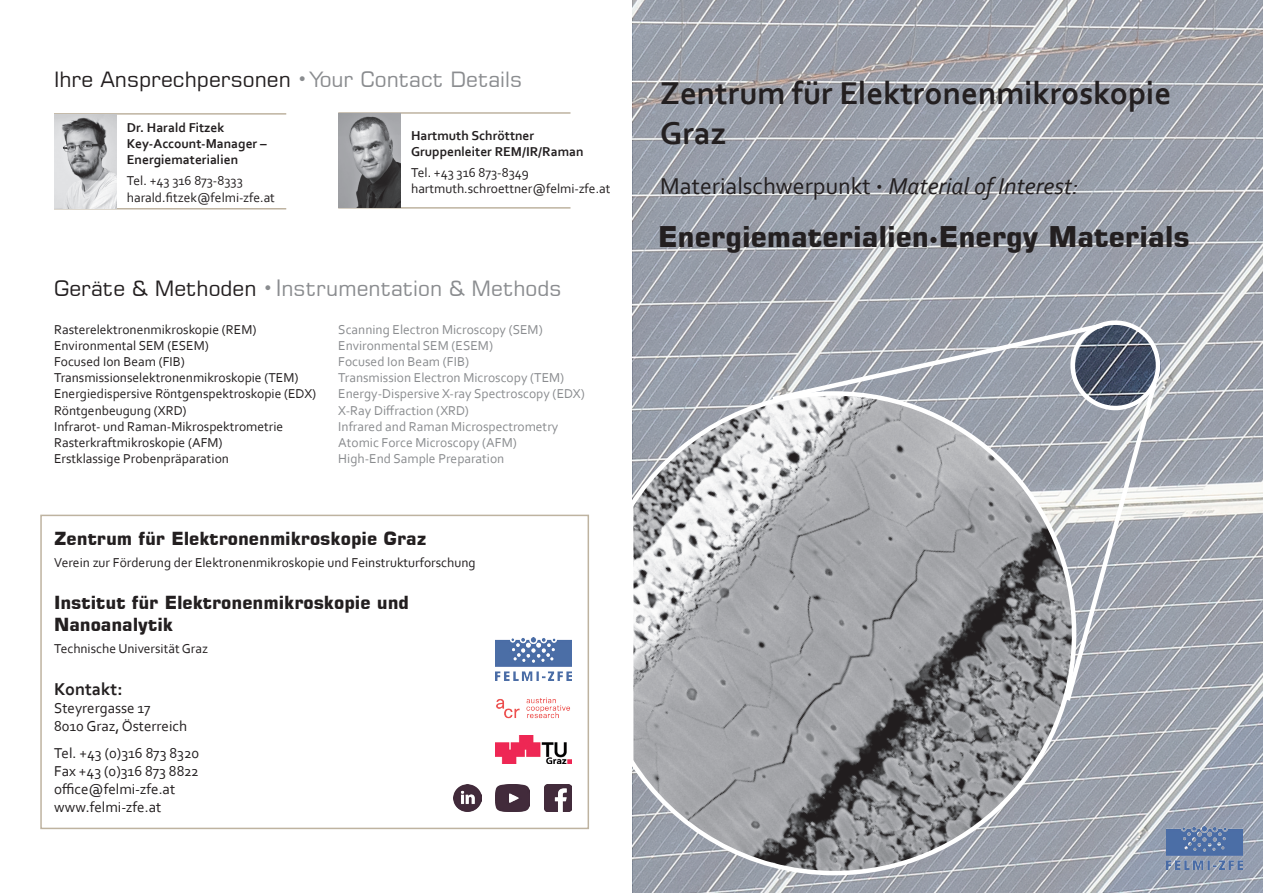
<style>
.page{position:relative;width:1263px;height:893px;background:#fff}
.page>*{position:absolute;margin:0;border:0;box-sizing:border-box;transform-origin:0 0}
.t1{font:700 33px/39.6px "Corbel";color:#231f20}
.t2{font:700 28.5px "Square 721 BT";color:#231f20}
.t3{font:24px "Corbel";color:#231f20}
.t4{font:21px "Square 721 BT";color:#231f20}
.t5{font:21px "Square 721 BT";color:#8a8c8f}
.t6{font:700 18px/21.6px "Square 721 BT";color:#231f20}
.t7{font:700 18px "Corbel";color:#231f20}
.t8{font:15px/18px "Corbel";color:#231f20}
.t9{font:13.5px/16.2px "Corbel";color:#231f20}
.t10{font:13.5px/16.2px "Corbel";color:#8a8c8f}
.t11{font:700 13.5px/16.2px "Corbel";color:#231f20}
.s1{font-size:16.5px;color:#8a8c8f}
.s2{color:#8a8c8f}
.s3{color:#231f20}
.s4{font-size:16.5px}
.s5{font-size:22.5px}
.s6{font-family:"Square 721 BT";font-size:13.5px}
.s7{font-style:italic}
</style>
<div class="page">
<div style="left:40px;top:515px;width:549px;height:314px;border:2px solid #beb3a0"></div>
<svg style="left:632px;top:0;width:631px;height:893px;fill:#999ea9"></svg>
<hr style="left:54px;top:113px;width:232px;height:2px;background:#beb3a0">
<hr style="left:54px;top:208px;width:232px;height:1px;background:#beb3a0">
<img style="left:496px;top:785px;width:34px;height:26px">
<img style="left:454px;top:785px;width:27px;height:27px">
<img style="left:544px;top:785px;width:28px;height:26px">
<img style="left:496px;top:697px;width:74px;height:22px">
<img style="left:495px;top:638px;width:77px;height:42px">
<img style="left:495px;top:736px;width:77px;height:28px">
<img style="left:54px;top:115px;width:62px;height:93px">
<svg style="left:768px;top:317px;width:395px;height:389px"></svg>
<svg style="left:632px;top:389px;width:446px;height:489px"></svg>
<hr style="left:338px;top:112px;width:232px;height:2px;background:#beb3a0">
<hr style="left:338px;top:207px;width:232px;height:2px;background:#beb3a0">
<img style="left:338px;top:114px;width:62px;height:93px">
<img style="left:1166px;top:827px;width:76px;height:42px">
<h3 class="t4" style="left:54px;top:66px;width:470px">Ihre Ansprechpersonen <span class="s1">•</span> <span class="s2">Your Contact Details</span></h3>
<p class="t11" style="left:127px;top:119px;width:141px">Dr. Harald Fitzek<br>Key-Account-Manager –<br>Energiematerialien</p>
<p class="t9" style="left:127px;top:173px;width:150px">Tel. +43 316 873-8333 harald.fitzek@felmi-zfe.at</p>
<p class="t11" style="left:411px;top:127px;width:174px">Hartmuth Schröttner<br>Gruppenleiter REM/IR/Raman</p>
<p class="t9" style="left:411px;top:164px;width:201px">Tel. +43 316 873-8349 hartmuth.schroettner@felmi-zfe.at</p>
<h3 class="t5" style="left:54px;top:275px;width:509px"><span class="s3">Geräte &amp; Methoden</span> <span class="s4">•</span> <span class="s5">I</span>nstrumentation &amp; Methods</h3>
<p class="t9" style="left:54px;top:321px;width:264px">Rasterelektronenmikroskopie (REM)<br>Environmental SEM (ESEM)<br>Focused Ion Beam (FIB)<br>Transmissionselektronenmikroskopie (TEM)<br>Energiedispersive Röntgenspektroskopie (EDX)<br>Röntgenbeugung (XRD)<br>Infrarot- und Raman-Mikrospektrometrie Rasterkraftmikroskopie (AFM)<br>Erstklassige Probenpräparation</p>
<p class="t10" style="left:338px;top:321px;width:248px">Scanning Electron Microscopy (SEM)<br>Environmental SEM (ESEM)<br>Focused Ion Beam (FIB)<br>Transmission Electron Microscopy (TEM)<br>Energy-Dispersive X-ray Spectroscopy (EDX)<br>X-Ray Diffraction (XRD)<br>Infrared and Raman Microspectrometry<br>Atomic Force Microscopy (AFM)<br>High-End Sample Preparation</p>
<h3 class="t6" style="left:54px;top:527px;width:374px">Zentrum für Elektronenmikroskopie Graz</h3>
<p class="t9" style="left:54px;top:554px;width:423px">Verein zur Förderung der Elektronenmikroskopie und Feinstrukturforschung</p>
<h3 class="t6" style="left:54px;top:591px;width:357px">Institut für Elektronenmikroskopie und<br>Nanoanalytik</h3>
<p class="t9" style="left:54px;top:640px;width:155px">Technische Universität Graz</p>
<h3 class="t7" style="left:54px;top:677px;width:70px">Kontakt:</h3>
<p class="t8" style="left:54px;top:698px;width:134px">Steyrergasse 17<br>8010 Graz, Österreich</p>
<p class="t8" style="left:54px;top:743px;width:146px">Tel. +43 (0)316 873 8320<br>Fax +43 (0)316 873 8822 office@felmi-zfe.at www.felmi-zfe.at</p>
<h1 class="t1" style="left:660px;top:73px;width:513px">Zentrum für Elektronenmikroskopie<br>Graz</h1>
<h3 class="t3" style="left:660px;top:171px;width:420px">Materialschwerpunkt <span class="s6">•</span> <span class="s7">Material of Interest:</span></h3>
<h2 class="t2" style="left:658px;top:219px;width:533px">Energiematerialien Energy Materials</h2>
<h3 class="t4" style="left:927px;top:227px;width:14px">•</h3>
</div>
